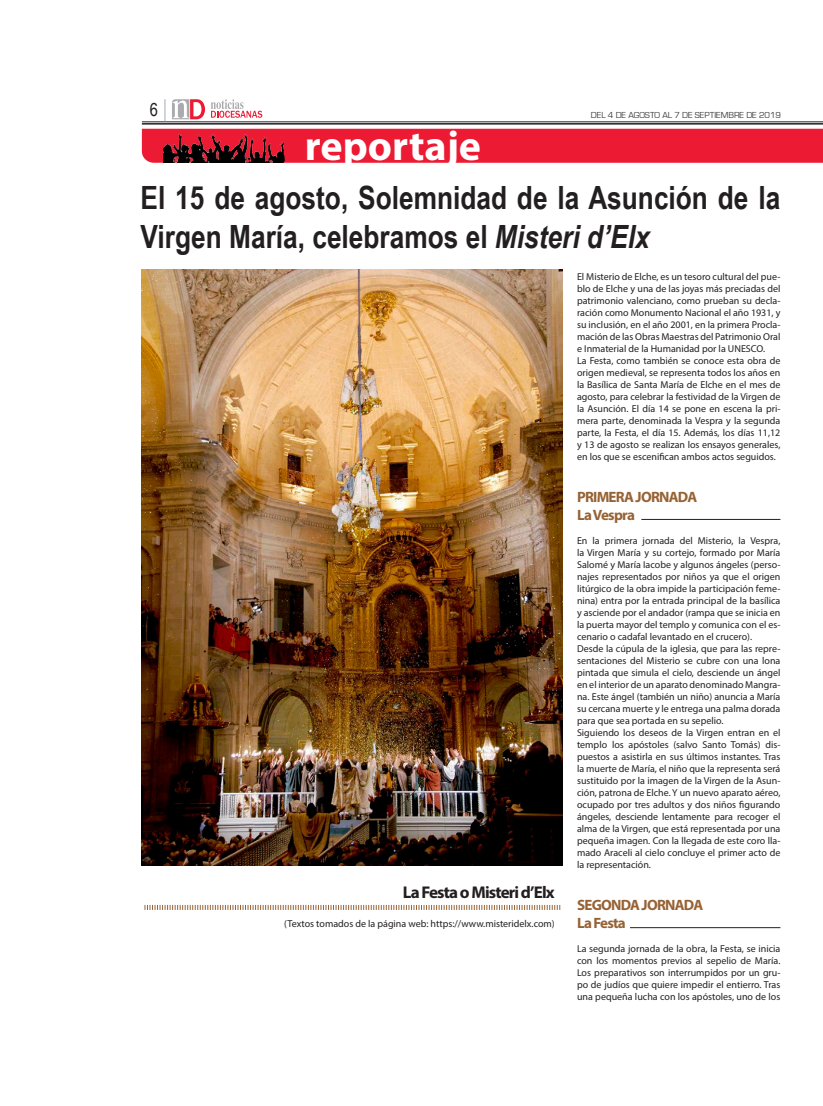
<style>
.page{position:relative;width:823px;height:1106px;background:#fff}
.page>*{position:absolute;margin:0;border:0;box-sizing:border-box;transform-origin:0 0}
.t1{font:700 42px "Myriad Pro";color:#fff}
.parrafo2{font:700 32px/38.4px "Arial Narrow";color:#231f20}
.t2{font:18px "Arial Narrow";color:#231f20}
.parrafo2-2{font:700 17px "Myriad Pro";letter-spacing:-.05em;color:#231f20}
.parrafo2-3{font:700 15px "Myriad Pro";letter-spacing:-.05em;color:#976335}
.parrafo2-4{font:10px/12px "Myriad Pro";color:#231f20;text-align:justify}
.t3{font:9px "Eurostile";color:#3e3e3f}
.s1{font-style:italic}
</style>
<div class="page">
<hr style="left:142px;top:122px;width:680px;height:1px;background:#231f20">
<hr style="left:142px;top:123px;width:680px;height:2px;background:#231f20">
<svg style="left:172px;top:99px;width:90px;height:20px"></svg>
<svg style="left:164px;top:99px;width:1px;height:22px"></svg>
<div style="left:142px;top:129px;width:680px;height:34px;background:#ed1a33"></div>
<img style="left:164px;top:132px;width:120px;height:31px">
<img style="left:142px;top:269px;width:420px;height:596px">
<svg style="left:144px;top:905px;width:416px;height:5px"></svg>
<hr style="left:641px;top:519px;width:139px;height:1px;background:#231f20">
<hr style="left:629px;top:927px;width:151px;height:1px;background:#231f20">
<p class="t2" style="left:150px;top:97px;width:10px">6</p>
<p class="t3" style="left:590px;top:110px;width:191px">DEL 4 DE AGOSTO AL 7 DE SEPTIEMBRE DE 2019</p>
<p class="t1" style="left:304px;top:118px;width:178px">reportaje</p>
<p class="parrafo2" style="left:140px;top:177px;width:640px">El 15 de agosto, Solemnidad de la Asunción de la<br>Virgen María, celebramos el <span class="s1">Misteri d’Elx</span></p>
<p class="parrafo2-2" style="left:402px;top:880px;width:153px">La Festa o Misteri d’Elx</p>
<p class="parrafo2-4" style="left:284px;top:917px;width:272px">(Textos tomados de la página web: https://www.misteridelx.com)</p>
<p class="parrafo2-4" style="left:576px;top:270px;width:205px">El Misterio de Elche, es un tesoro cultural del pue&shy;blo de Elche y una de las joyas más preciadas del patrimonio valenciano, como prueban su decla&shy;ración como Monumento Nacional el año 1931, y su inclusión, en el año 2001, en la primera Procla&shy;mación de las Obras Maestras del Patrimonio Oral e Inmaterial de la Humanidad por la UNESCO.</p>
<p class="parrafo2-4" style="left:576px;top:354px;width:205px">La Festa, como también se conoce esta obra de origen medieval, se representa todos los años en la Basílica de Santa María de Elche en el mes de agosto, para celebrar la festividad de la Virgen de la Asunción. El día 14 se pone en escena la pri&shy;mera parte, denominada la Vespra y la segunda parte, la Festa, el día 15. Además, los días 11,12 y 13 de agosto se realizan los ensayos generales, en los que se escenifican ambos actos seguidos.</p>
<p class="parrafo2-3" style="left:576px;top:487px;width:122px">PRIMERA JORNADA</p>
<p class="parrafo2-3" style="left:576px;top:505px;width:59px">La Vespra</p>
<p class="parrafo2-4" style="left:576px;top:534px;width:205px">En la primera jornada del Misterio, la Vespra, la Virgen María y su cortejo, formado por María Salomé y María Iacobe y algunos ángeles (perso&shy;najes representados por niños ya que el origen litúrgico de la obra impide la participación feme&shy;nina) entra por la entrada principal de la basílica y asciende por el andador (rampa que se inicia en la puerta mayor del templo y comunica con el es&shy;cenario o cadafal levantado en el crucero).</p>
<p class="parrafo2-4" style="left:576px;top:642px;width:205px">Desde la cúpula de la iglesia, que para las repre&shy;sentaciones del Misterio se cubre con una lona pintada que simula el cielo, desciende un ángel en el interior de un aparato denominado Mangra&shy;na. Este ángel (también un niño) anuncia a María su cercana muerte y le entrega una palma dorada para que sea portada en su sepelio.</p>
<p class="parrafo2-4" style="left:576px;top:726px;width:205px">Siguiendo los deseos de la Virgen entran en el templo los apóstoles (salvo Santo Tomás) dis&shy;puestos a asistirla en sus últimos instantes. Tras la muerte de María, el niño que la representa será sustituido por la imagen de la Virgen de la Asun&shy;ción, patrona de Elche. Y un nuevo aparato aéreo, ocupado por tres adultos y dos niños figurando ángeles, desciende lentamente para recoger el alma de la Virgen, que está representada por una pequeña imagen. Con la llegada de este coro lla&shy;mado Araceli al cielo concluye el primer acto de la representación.</p>
<p class="parrafo2-3" style="left:576px;top:895px;width:128px">SEGONDA JORNADA</p>
<p class="parrafo2-3" style="left:576px;top:913px;width:50px">La Festa</p>
<p class="parrafo2-4" style="left:576px;top:942px;width:205px">La segunda jornada de la obra, la Festa, se inicia con los momentos previos al sepelio de María.<br>Los preparativos son interrumpidos por un gru&shy;po de judíos que quiere impedir el entierro. Tras una pequeña lucha con los apóstoles, uno de los</p>
</div>
